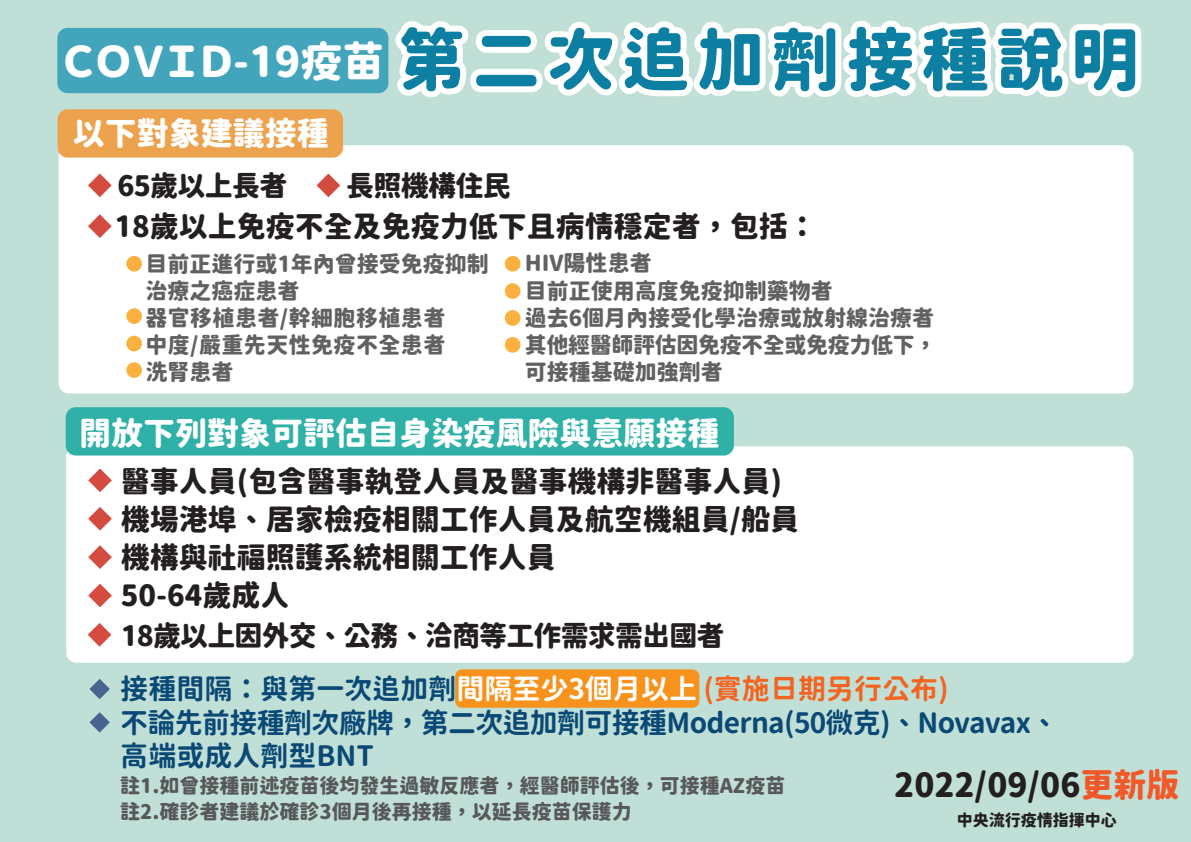
<style>
.page{position:relative;width:1191px;height:842px;background:#c0dfd6}
.page>*{position:absolute;margin:0;border:0;box-sizing:border-box;transform-origin:0 0}
.t1{font:68px "Gen Sen Rounded TW H";letter-spacing:.1em;color:#0d7fa2}
.t2{font:42px "Gen Sen Rounded TW H";letter-spacing:-.165em;color:#fff}
.t3{font:33px "Gen Sen Rounded TW H";color:#231f20}
.t4{font:32px "Gen Sen Rounded TW H";color:#fff}
.t5{font:29px/38px "Gen Sen Rounded TW H";color:#231f20}
.t6{font:28px/33.6px "Gen Sen Rounded TW B";color:#0a4975}
.t7{font:28px "Gen Sen Rounded TW H";letter-spacing:-.03em;color:#231f20}
.t8{font:22px/27.1px "Gen Sen Rounded TW H";color:#616164}
.t9{font:20px/26px "Gen Sen Rounded TW H";color:#57585a}
.t10{font:16px "Gen Sen Rounded TW H";color:#231f20}
.s1{color:#fff}
.s2{color:#f36421}
.s3{color:#f15929}
</style>
<div class="page">
<div style="left:66px;top:446px;width:1067px;height:217px;background:#fff;border-radius:10px"></div>
<div style="left:59px;top:145px;width:1074px;height:248px;background:#fff;border-radius:10px"></div>
<div style="left:66px;top:407px;width:668px;height:48px;background:#2fb1a8;border-radius:10px"></div>
<div style="left:57px;top:28px;width:331px;height:65px;background:#43a5bc;border-radius:10px"></div>
<svg style="left:364px;top:20px;width:778px;height:78px"></svg>
<div style="left:58px;top:109px;width:285px;height:49px;background:#eda34e;border-radius:10px"></div>
<svg style="left:88px;top:468px;width:24px;height:24px"></svg>
<svg style="left:88px;top:507px;width:24px;height:24px"></svg>
<div style="left:126px;top:256px;width:16px;height:16px;background:#fbb03f;border-radius:50%"></div>
<div style="left:505px;top:337px;width:15px;height:16px;background:#fbb03f;border-radius:50%"></div>
<div style="left:126px;top:308px;width:16px;height:16px;background:#fbb03f;border-radius:50%"></div>
<div style="left:126px;top:336px;width:16px;height:15px;background:#fbb03f;border-radius:50%"></div>
<div style="left:126px;top:362px;width:16px;height:16px;background:#fbb03f;border-radius:50%"></div>
<div style="left:505px;top:256px;width:15px;height:16px;background:#fbb03f;border-radius:50%"></div>
<div style="left:505px;top:283px;width:15px;height:16px;background:#fbb03f;border-radius:50%"></div>
<div style="left:505px;top:310px;width:15px;height:16px;background:#fbb03f;border-radius:50%"></div>
<svg style="left:88px;top:545px;width:24px;height:24px"></svg>
<svg style="left:88px;top:214px;width:24px;height:24px"></svg>
<svg style="left:89px;top:679px;width:21px;height:20px"></svg>
<svg style="left:89px;top:712px;width:21px;height:20px"></svg>
<svg style="left:88px;top:174px;width:24px;height:23px"></svg>
<svg style="left:316px;top:174px;width:24px;height:23px"></svg>
<svg style="left:88px;top:584px;width:24px;height:23px"></svg>
<svg style="left:88px;top:623px;width:23px;height:24px"></svg>
<div style="left:455px;top:669px;width:244px;height:39px;background:#f7931d;border-radius:7px"></div>
<h2 class="t2" style="left:58px;top:38px;width:328px">ＣＯＶＩＤ-19疫苗</h2>
<h3 class="t4" style="left:73px;top:115px;width:257px">以下對象建議接種</h3>
<h1 class="t1" style="left:397px;top:22px;width:743px">第二次追加劑接種說明</h1>
<p class="t7" style="left:346px;top:170px;width:166px">長照機構住民</p>
<p class="t7" style="left:118px;top:170px;width:171px">65歲以上長者</p>
<h3 class="t5" style="left:114px;top:208px;width:704px">18歲以上免疫不全及免疫力低下且病情穩定者，包括：</h3>
<p class="t8" style="left:145px;top:251px;width:345px">目前正進行或1年內曾接受免疫抑制治療之癌症患者<br>器官移植患者/幹細胞移植患者<br>中度/嚴重先天性免疫不全患者<br>洗腎患者</p>
<p class="t8" style="left:525px;top:250px;width:413px">HIV陽性患者<br>目前正使用高度免疫抑制藥物者<br>過去6個月內接受化學治療或放射線治療者其他經醫師評估因免疫不全或免疫力低下，可接種基礎加強劑者</p>
<h3 class="t4" style="left:79px;top:415px;width:641px">開放下列對象可評估自身染疫風險與意願接種</h3>
<h3 class="t5" style="left:121px;top:463px;width:680px">醫事人員(包含醫事執登人員及醫事機構非醫事人員)機場港埠、居家檢疫相關工作人員及航空機組員/船員機構與社福照護系統相關工作人員<br>50-64歲成人</h3>
<p class="t7" style="left:121px;top:620px;width:605px">18歲以上因外交、公務、洽商等工作需求需出國者</p>
<p class="t6" style="left:120px;top:673px;width:939px">接種間隔：與第一次追加劑<span class="s1">間隔至少3個月以上</span> <span class="s2">(實施日期另行公布)<br></span>不論先前接種劑次廠牌，第二次追加劑可接種Moderna(50微克)、Novavax、高端或成人劑型BNT</p>
<h3 class="t3" style="left:894px;top:767px;width:287px">2022/09/06<span class="s3">更新版</span></h3>
<p class="t9" style="left:120px;top:773px;width:666px">註1.如曾接種前述疫苗後均發生過敏反應者，經醫師評估後，可接種AZ疫苗註2.確診者建議於確診3個月後再接種，以延長疫苗保護力</p>
<p class="t10" style="left:956px;top:811px;width:161px">中央流行疫情指揮中心</p>
</div>
